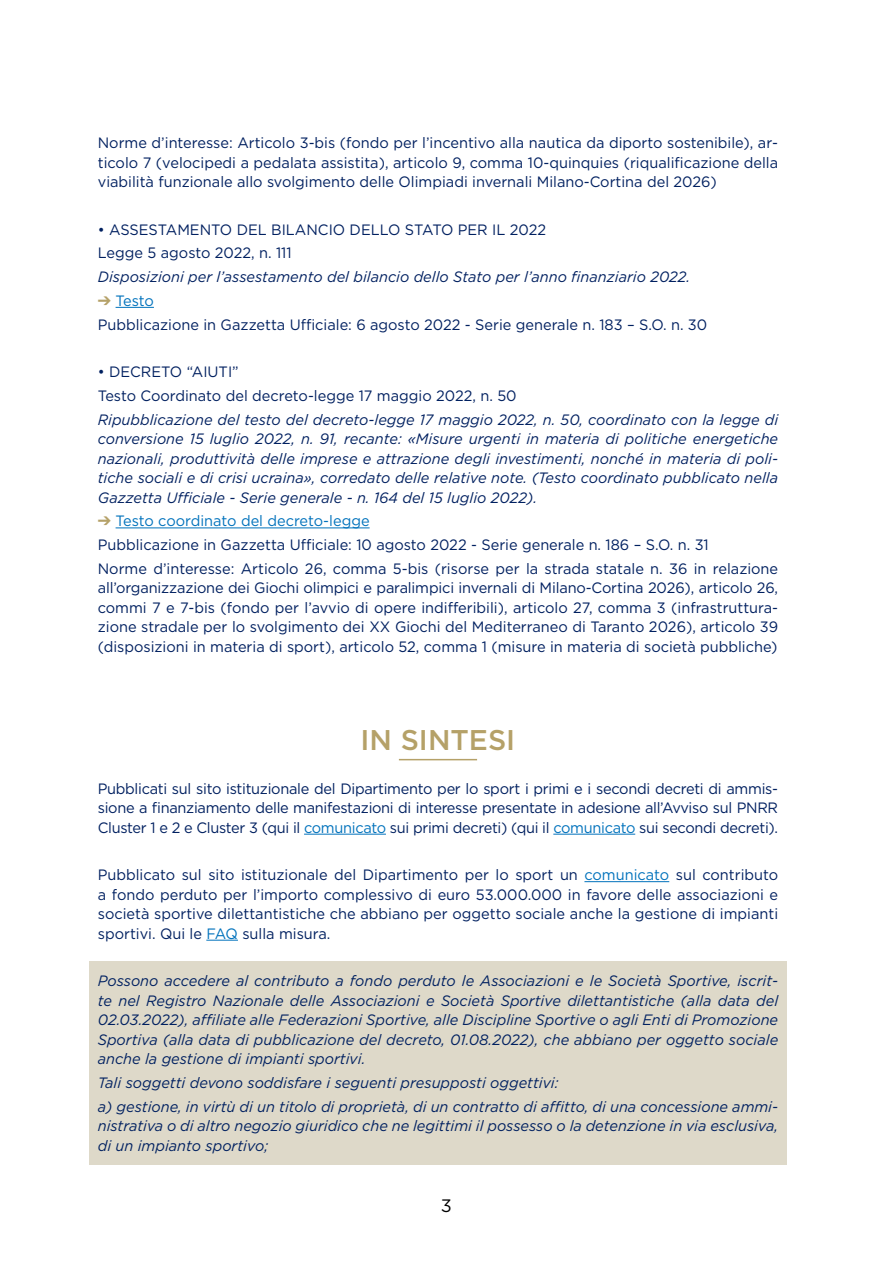
<style>
.page{position:relative;width:893px;height:1263px;background:#fff}
.page>*{position:absolute;margin:0;border:0;box-sizing:border-box;transform-origin:0 0}
.t1{font:500 28.5px "Gotham";color:#b5a168}
.t2{font:18px "Gotham";color:#000}
.t3{font:15px/19.5px "Gotham";color:#002060;text-align:justify}
.t4{font:italic 15px/19.5px "Gotham";color:#002060;text-align:justify}
.s1{color:#b5a168}
.s2{color:#0072bc}
</style>
<div class="page">
<div style="left:89px;top:962px;width:698px;height:203px;background:#ded9c9"></div>
<hr style="left:116px;top:307px;width:38px;height:1px;background:#0072bc">
<hr style="left:116px;top:527px;width:254px;height:1px;background:#0072bc">
<hr style="left:399px;top:759px;width:78px;height:1px;background:#b5a168">
<hr style="left:304px;top:834px;width:82px;height:1px;background:#0072bc">
<hr style="left:553px;top:834px;width:82px;height:1px;background:#0072bc">
<hr style="left:584px;top:881px;width:85px;height:1px;background:#0072bc">
<hr style="left:206px;top:940px;width:32px;height:1px;background:#0072bc">
<p class="t3" style="left:98px;top:133px;width:682px">Norme d’interesse: Articolo 3-bis (fondo per l’incentivo alla nautica da diporto sostenibile), ar&shy;ticolo 7 (velocipedi a pedalata assistita), articolo 9, comma 10-quinquies (riqualificazione della viabilità funzionale allo svolgimento delle Olimpiadi invernali Milano-Cortina del 2026)</p>
<p class="t3" style="left:98px;top:217px;width:450px;line-height:23.7px">• ASSESTAMENTO DEL BILANCIO DELLO STATO PER IL 2022<br>Legge 5 agosto 2022, n. 111</p>
<p class="t4" style="left:98px;top:267px;width:594px">Disposizioni per l’assestamento del bilancio dello Stato per l’anno finanziario 2022.</p>
<p class="t3" style="left:98px;top:288px;width:611px;line-height:23.7px"><span class="s1">➔</span> <span class="s2">Testo<br></span>Pubblicazione in Gazzetta Ufficiale: 6 agosto 2022 - Serie generale n. 183 – S.O. n. 30</p>
<p class="t3" style="left:98px;top:360px;width:420px;line-height:23.7px">• DECRETO “AIUTI”<br>Testo Coordinato del decreto-legge 17 maggio 2022, n. 50</p>
<p class="t4" style="left:98px;top:409px;width:682px">Ripubblicazione del testo del decreto-legge 17 maggio 2022, n. 50, coordinato con la legge di conversione 15 luglio 2022, n. 91, recante: «Misure urgenti in materia di politiche energetiche nazionali, produttività delle imprese e attrazione degli investimenti, nonché in materia di poli&shy;tiche sociali e di crisi ucraina», corredato delle relative note. (Testo coordinato pubblicato nella Gazzetta Ufficiale - Serie generale - n. 164 del 15 luglio 2022).</p>
<p class="t3" style="left:98px;top:509px;width:682px;line-height:23.7px;text-align:left"><span class="s1">➔</span> <span class="s2">Testo coordinato del decreto-legge<br></span>Pubblicazione in Gazzetta Ufficiale: 10 agosto 2022 - Serie generale n. 186 – S.O. n. 31<br>Norme d’interesse: Articolo 26, comma 5-bis (risorse per la strada statale n. 36 in relazione</p>
<p class="t3" style="left:98px;top:578px;width:682px">all’organizzazione dei Giochi olimpici e paralimpici invernali di Milano-Cortina 2026), articolo 26, commi 7 e 7-bis (fondo per l’avvio di opere indifferibili), articolo 27, comma 3 (infrastruttura&shy;zione stradale per lo svolgimento dei XX Giochi del Mediterraneo di Taranto 2026), articolo 39 (disposizioni in materia di sport), articolo 52, comma 1 (misure in materia di società pubbliche)</p>
<h1 class="t1" style="left:361px;top:722px;width:156px">IN SINTESI</h1>
<p class="t3" style="left:98px;top:778px;width:682px">Pubblicati sul sito istituzionale del Dipartimento per lo sport i primi e i secondi decreti di ammis&shy;sione a finanziamento delle manifestazioni di interesse presentate in adesione all’Avviso sul PNRR Cluster 1 e 2 e Cluster 3 (qui il <span class="s2">comunicato</span> sui primi decreti) (qui il <span class="s2">comunicato</span> sui secondi decreti).</p>
<p class="t3" style="left:98px;top:865px;width:682px">Pubblicato sul sito istituzionale del Dipartimento per lo sport un <span class="s2">comunicato</span> sul contributo a fondo perduto per l’importo complessivo di euro 53.000.000 in favore delle associazioni e società sportive dilettantistiche che abbiano per oggetto sociale anche la gestione di impianti sportivi. Qui le <span class="s2">FAQ</span> sulla misura.</p>
<p class="t4" style="left:98px;top:971px;width:682px">Possono accedere al contributo a fondo perduto le Associazioni e le Società Sportive, iscrit&shy;te nel Registro Nazionale delle Associazioni e Società Sportive dilettantistiche (alla data del 02.03.2022), affiliate alle Federazioni Sportive, alle Discipline Sportive o agli Enti di Promozione Sportiva (alla data di pubblicazione del decreto, 01.08.2022), che abbiano per oggetto sociale anche la gestione di impianti sportivi.</p>
<p class="t4" style="left:98px;top:1070px;width:682px;line-height:23.7px">Tali soggetti devono soddisfare i seguenti presupposti oggettivi:<br>a) gestione, in virtù di un titolo di proprietà, di un contratto di affitto, di una concessione ammi-</p>
<p class="t4" style="left:98px;top:1116px;width:682px">nistrativa o di altro negozio giuridico che ne legittimi il possesso o la detenzione in via esclusiva, di un impianto sportivo;</p>
<p class="t2" style="left:441px;top:1194px;width:13px">3</p>
</div>
